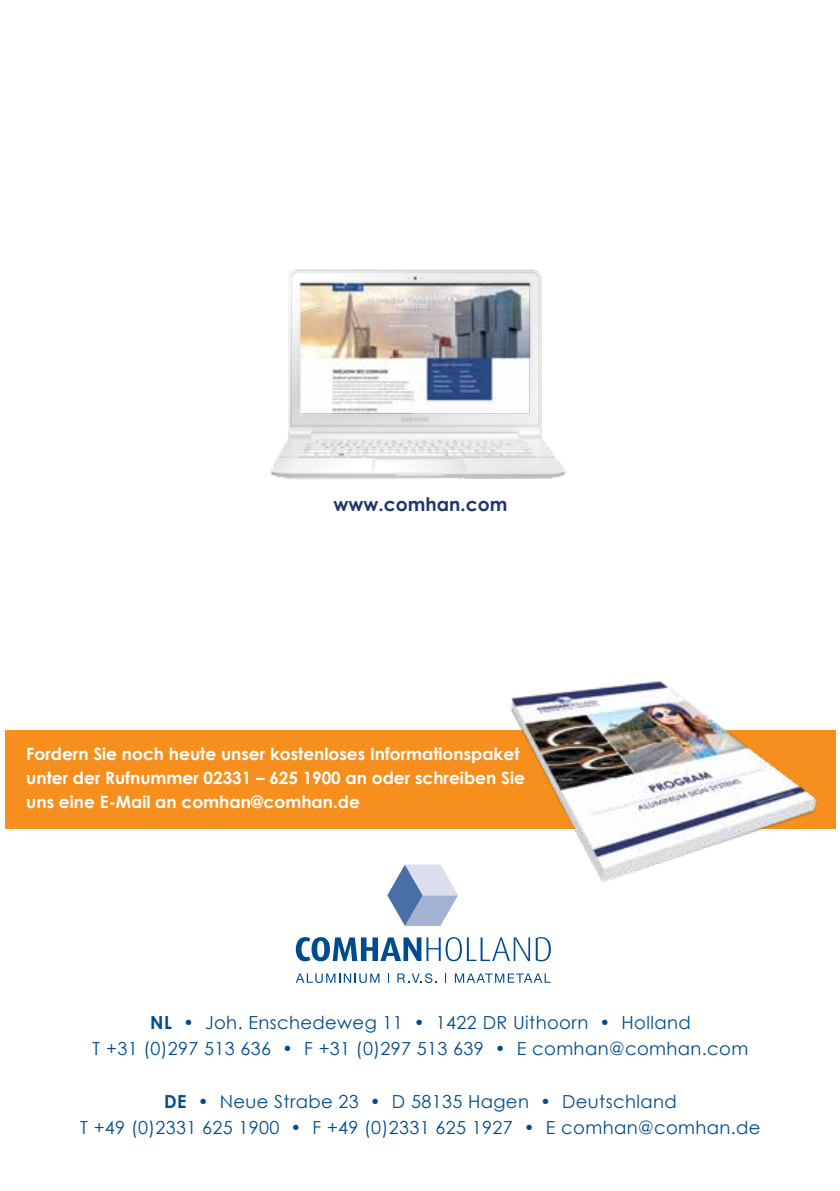
<style>
.page{position:relative;width:840px;height:1191px;background:#fff}
.page>*{position:absolute;margin:0;border:0;box-sizing:border-box;transform-origin:0 0}
.t1{font:700 18.8px "Century Gothic";color:#1e376c}
.t2{font:18px/26px "Century Gothic";letter-spacing:.02em;color:#004b8d;text-align:center}
.t3{font:700 17px/24px "Century Gothic";color:#fff}
.s1{font-weight:700}
</style>
<div class="page">
<svg style="left:295px;top:937px;width:234px;height:24px"></svg>
<svg style="left:535px;top:937px;width:15px;height:24px"></svg>
<svg style="left:295px;top:973px;width:84px;height:10px"></svg>
<svg style="left:397px;top:973px;width:39px;height:10px"></svg>
<svg style="left:454px;top:973px;width:96px;height:9px"></svg>
<svg style="left:387px;top:864px;width:71px;height:62px"></svg>
<div style="left:5px;top:730px;width:830px;height:98px;background:#f78f1e"></div>
<img style="left:505px;top:680px;width:320px;height:203px">
<img style="left:270px;top:269px;width:296px;height:211px">
<p class="t1" style="left:333px;top:492px;width:175px">www.comhan.com</p>
<p class="t3" style="left:26px;top:741px;width:500px">Fordern Sie noch heute unser kostenloses Informationspaket unter der Rufnummer 02331 – 625 1900 an oder schreiben Sie uns eine E-Mail an comhan@comhan.de</p>
<p class="t2" style="left:93px;top:1009px;width:656px"><span class="s1">NL</span> • Joh. Enschedeweg 11 • 1422 DR Uithoorn • Holland<br>T +31 (0)297 513 636 • F +31 (0)297 513 639 • E comhan@comhan.com</p>
<p class="t2" style="left:80px;top:1088px;width:681px"><span class="s1">DE</span> • Neue Strabe 23 • D 58135 Hagen • Deutschland<br>T +49 (0)2331 625 1900 • F +49 (0)2331 625 1927 • E comhan@comhan.de</p>
</div>
